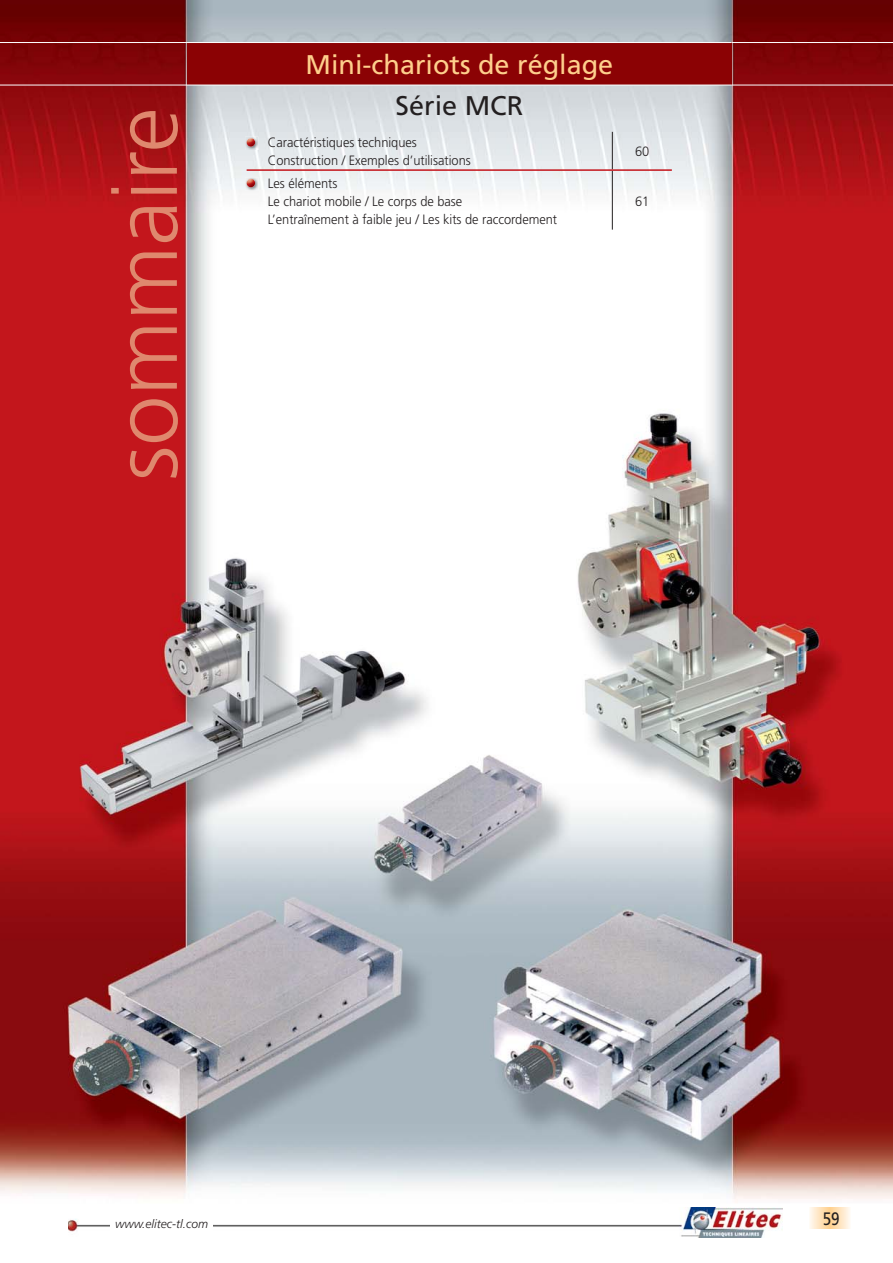
<style>
.page{position:relative;width:893px;height:1263px;background:#fff}
.page>*{position:absolute;margin:0;border:0;box-sizing:border-box;transform-origin:0 0}
.t1{font:300 90px "Frutiger";color:#df886e}
.t2{font:27px "Frutiger";color:#fecf8c}
.t3{font:27px "Frutiger";color:#231f20}
.t4{font:18px "Frutiger";color:#231f20;scale:.85 1}
.t5{font:300 13.5px/18px "Frutiger";color:#231f20;scale:.95 1}
.t6{font:italic 300 12px "Frutiger";color:#231f20}
</style>
<div class="page">
<img style="left:68px;top:1208px;width:714px;height:29px">
<svg style="left:810px;top:1208px;width:40px;height:21px"></svg>
<div style="left:111px;top:1218px;width:102px;height:13px;background:#fff"></div>
<img style="left:0;top:0;width:893px;height:1201px">
<div style="left:187px;top:43px;width:545px;height:42px;background:#8b0204"></div>
<hr style="left:0;top:42px;width:732px;height:1px;background:#fff">
<hr style="left:732px;top:42px;width:161px;height:1px;background:#fff">
<hr style="left:0;top:85px;width:732px;height:1px;background:#fff">
<hr style="left:732px;top:85px;width:161px;height:1px;background:#fff">
<hr style="left:612px;top:132px;width:1px;height:37px;background:#231f20">
<hr style="left:612px;top:171px;width:1px;height:59px;background:#231f20">
<hr style="left:247px;top:169px;width:425px;height:2px;background:#c4151c">
<svg style="left:245px;top:137px;width:13px;height:13px"></svg>
<img style="left:245px;top:177px;width:13px;height:14px">
<svg style="left:247px;top:179px;width:8px;height:8px"></svg>
<h1 class="t1" style="left:109px;top:481px;width:375px;rotate:-90deg">sommaire</h1>
<h2 class="t2" style="left:306px;top:54px;width:309px">Mini-chariots de réglage</h2>
<h2 class="t3" style="left:396px;top:94px;width:129px">Série MCR</h2>
<p class="t5" style="left:268px;top:134px;width:215px">Caractéristiques techniques<br>Construction / Exemples d’utilisations</p>
<p class="t5" style="left:635px;top:143px;width:16px">60</p>
<p class="t5" style="left:268px;top:175px;width:306px">Les éléments<br>Le chariot mobile / Le corps de base<br>L’entraînement à faible jeu / Les kits de raccordement</p>
<p class="t5" style="left:635px;top:193px;width:16px">61</p>
<p class="t6" style="left:115px;top:1219px;width:95px">www.elitec-tl.com</p>
<h3 class="t4" style="left:823px;top:1212px;width:21px">59</h3>
</div>
